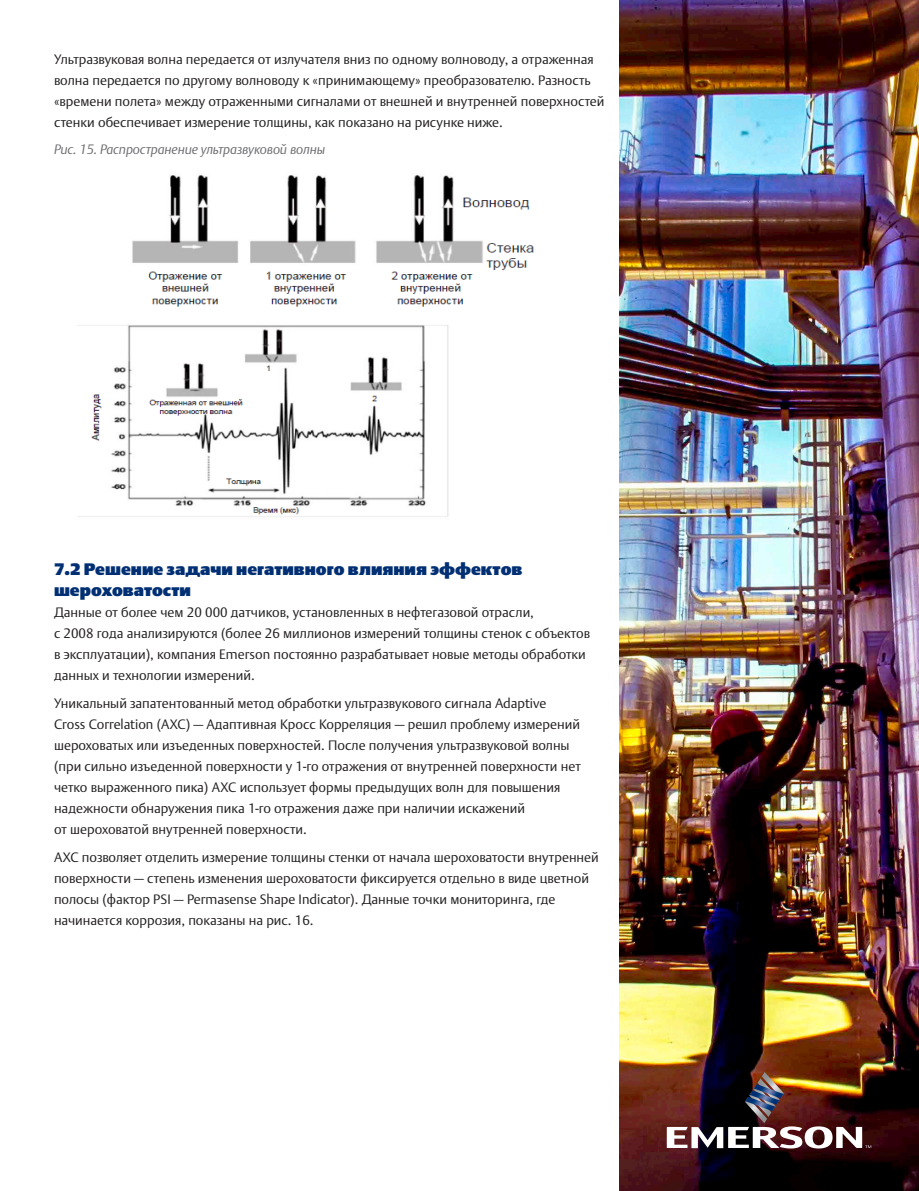
<style>
.page{position:relative;width:919px;height:1191px;background:#fff}
.page>*{position:absolute;margin:0;border:0;box-sizing:border-box;transform-origin:0 0}
.t1{font:900 16.5px/21px "DTL Argo CT";color:#002f73}
.t2{font:300 13.5px/21px "DTL Argo CT";color:#231f20}
.t3{font:italic 300 13.5px "DTL Argo CT";letter-spacing:-.01em;color:#6c6d70}
</style>
<div class="page">
<img style="left:619px;top:0;width:299px;height:1191px">
<img style="left:666px;top:1071px;width:205px;height:77px">
<img style="left:78px;top:175px;width:456px;height:342px">
<p class="t2" style="left:54px;top:49px;width:552px">Ультразвуковая волна передается от излучателя вниз по одному волноводу, а отраженная волна передается по другому волноводу к «принимающему» преобразователю. Разность «времени полета» между отраженными сигналами от внешней и внутренней поверхностей стенки обеспечивает измерение толщины, как показано на рисунке ниже.</p>
<p class="t3" style="left:54px;top:141px;width:272px">Рис. 15. Распространение ультразвуковой волны</p>
<p class="t1" style="left:54px;top:558px;width:470px">7.2 Решение задачи негативного влияния эффектов шероховатости</p>
<p class="t2" style="left:54px;top:602px;width:537px">Данные от более чем 20 000 датчиков, установленных в нефтегазовой отрасли,<br>с 2008 года анализируются (более 26 миллионов измерений толщины стенок с объектов в эксплуатации), компания Emerson постоянно разрабатывает новые методы обработки данных и технологии измерений.</p>
<p class="t2" style="left:54px;top:692px;width:528px">Уникальный запатентованный метод обработки ультразвукового сигнала Adaptive Cross Correlation (AXC) — Адаптивная Кросс Корреляция — решил проблему измерений шероховатых или изъеденных поверхностей. После получения ультразвуковой волны (при сильно изъеденной поверхности у 1-го отражения от внутренней поверхности нет четко выраженного пика) AXC использует формы предыдущих волн для повышения надежности обнаружения пика 1-го отражения даже при наличии искажений<br>от шероховатой внутренней поверхности.</p>
<p class="t2" style="left:54px;top:846px;width:546px">AXC позволяет отделить измерение толщины стенки от начала шероховатости внутренней поверхности — степень изменения шероховатости фиксируется отдельно в виде цветной полосы (фактор PSI — Permasense Shape Indicator). Данные точки мониторинга, где начинается коррозия, показаны на рис. 16.</p>
</div>
